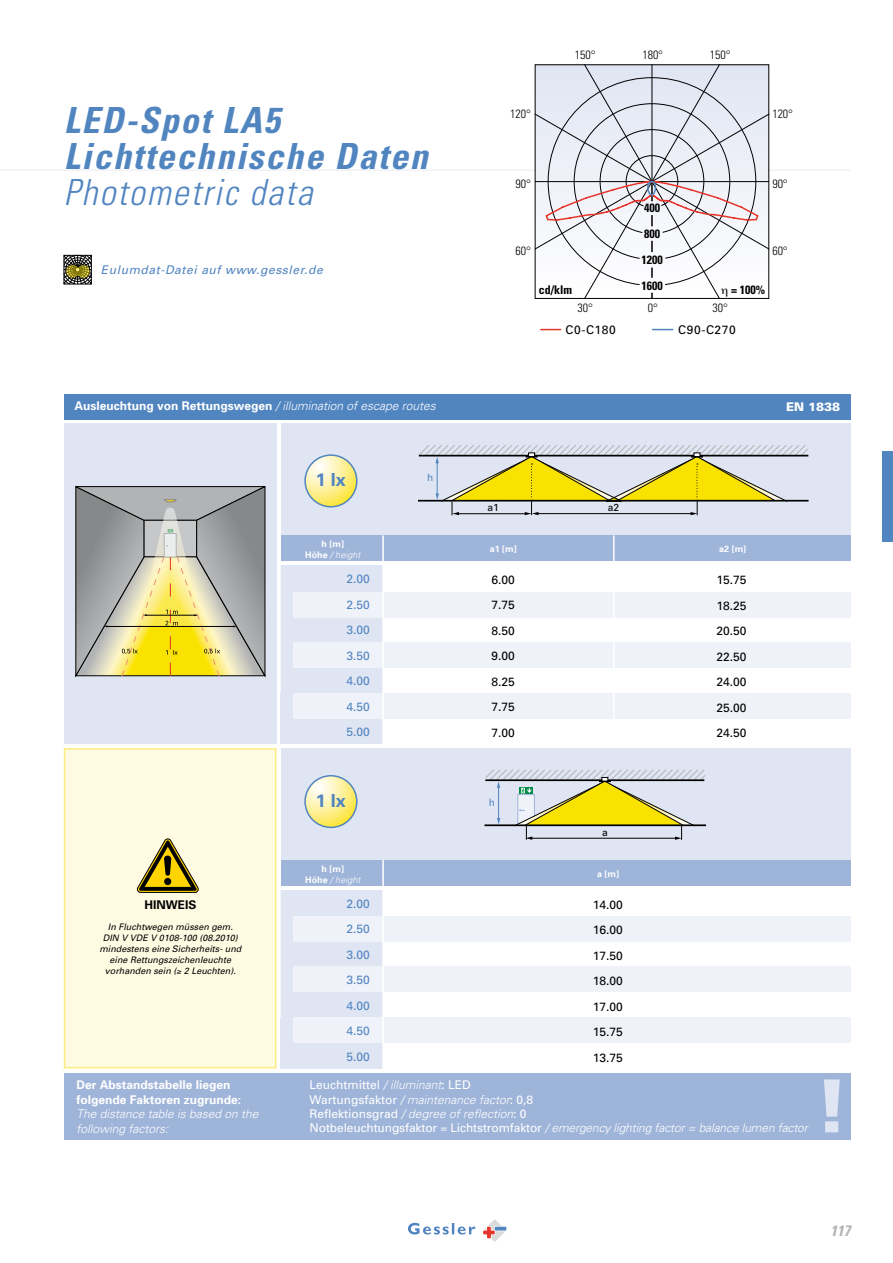
<style>
.page{position:relative;width:893px;height:1263px;background:#fff}
.page>*{position:absolute;margin:0;border:0;box-sizing:border-box;transform-origin:0 0}
.t1{font:italic 700 condensed 36px/36px "Univers";letter-spacing:.05em;color:#5185c0}
.t2{font:700 18px "Univers";color:#5185c0}
.t3{font:italic 700 condensed 15px "Univers";color:#b1b3b4}
.t4{font:italic 300 12px/14.4px "Univers";letter-spacing:-.01em;color:#fff}
.t5{font:700 12px/14.4px "Univers";color:#fff}
.t6{font:12px/25.5px "Univers";color:#000;text-align:justify}
.t7{font:12px/25.5px "Univers";color:#5185c0;text-align:justify}
.t8{font:300 condensed 12px "Univers";color:#000}
.t9{font:italic 12px "Univers";letter-spacing:.05em;color:#5185c0}
.t10{font:700 condensed 12px/26.1px "Univers";color:#000}
.t11{font:700 12px "Univers";color:#000}
.t12{font:900 12px "Univers";color:#fff}
.t13{font:10.2px "Univers";color:#000}
.t14{font:10.2px "Univers";color:#5185c0}
.t15{font:italic 9px/10.8px "Univers";color:#000;text-align:center}
.t16{font:700 9px/10.8px "Univers";color:#fff;text-align:center}
.s1{font-weight:300}
.s2{font-weight:300;font-style:italic}
.s3{font-weight:400;font-style:normal}
</style>
<div class="page">
<hr style="left:0;top:169px;width:850px;height:2px;background:#f0f2f9">
<svg style="left:483px;top:1219px;width:23px;height:23px"></svg>
<svg style="left:408px;top:1223px;width:67px;height:11px"></svg>
<div style="left:64px;top:255px;width:28px;height:29px;border:1px solid #000"></div>
<svg style="left:64px;top:255px;width:27px;height:29px"></svg>
<svg style="left:541px;top:329px;width:20px;height:1px"></svg>
<svg style="left:652px;top:329px;width:21px;height:1px"></svg>
<div style="left:281px;top:748px;width:569px;height:128px;background:#e0e5f3"></div>
<div style="left:281px;top:860px;width:569px;height:25px;background:#9fb4d9"></div>
<div style="left:281px;top:890px;width:102px;height:178px;background:#e0e5f3"></div>
<div style="left:293px;top:966px;width:557px;height:26px;background:#f0f2f9"></div>
<div style="left:293px;top:1017px;width:557px;height:26px;background:#f0f2f9"></div>
<div style="left:293px;top:917px;width:557px;height:25px;background:#f0f2f9"></div>
<hr style="left:382px;top:860px;width:2px;height:208px;background:#fff">
<svg style="left:305px;top:776px;width:52px;height:51px;background:#f7ed9e"></svg>
<div style="left:304px;top:775px;width:53px;height:53px;border:2px solid #5185c0;border-radius:50%"></div>
<div style="left:64px;top:1073px;width:786px;height:66px;background:#9fb4d9"></div>
<svg style="left:824px;top:1079px;width:16px;height:53px"></svg>
<div style="left:64px;top:394px;width:786px;height:25px;background:#5185c0"></div>
<div style="left:281px;top:423px;width:569px;height:128px;background:#e0e5f3"></div>
<div style="left:281px;top:535px;width:569px;height:26px;background:#9fb4d9"></div>
<div style="left:281px;top:565px;width:102px;height:179px;background:#e0e5f3"></div>
<div style="left:293px;top:642px;width:557px;height:25px;background:#f0f2f9"></div>
<div style="left:293px;top:693px;width:557px;height:25px;background:#f0f2f9"></div>
<div style="left:293px;top:592px;width:557px;height:26px;background:#f0f2f9"></div>
<hr style="left:418px;top:500px;width:391px;height:1px;background:#000">
<svg style="left:418px;top:445px;width:390px;height:70px"></svg>
<div style="left:64px;top:423px;width:212px;height:321px;background:#e0e5f3"></div>
<hr style="left:613px;top:535px;width:1px;height:209px;background:#fff">
<hr style="left:382px;top:535px;width:2px;height:209px;background:#fff">
<svg style="left:305px;top:455px;width:52px;height:52px;background:#f6ed9f"></svg>
<div style="left:304px;top:454px;width:53px;height:53px;border:2px solid #5185c0;border-radius:50%"></div>
<hr style="left:484px;top:824px;width:222px;height:2px;background:#000">
<svg style="left:485px;top:769px;width:221px;height:71px"></svg>
<div style="left:64px;top:748px;width:212px;height:320px;background:#fffbe3;border:2px solid #fded7e"></div>
<svg style="left:137px;top:839px;width:61px;height:54px"></svg>
<svg style="left:75px;top:486px;width:191px;height:191px;background:#b7b38f"></svg>
<div style="left:882px;top:451px;width:11px;height:90px;background:#5185c0"></div>
<svg style="left:535px;top:64px;width:234px;height:235px"></svg>
<p class="t1" style="left:64px;top:102px;width:365px">LED-Spot LA5<br>Lichttechnische Daten<br><span class="s1">Photometric data</span></p>
<p class="t9" style="left:101px;top:262px;width:223px">Eulumdat-Datei auf www.gessler.de</p>
<p class="t8" style="left:575px;top:47px;width:22px">150°</p>
<p class="t8" style="left:642px;top:47px;width:22px">180°</p>
<p class="t8" style="left:710px;top:47px;width:22px">150°</p>
<p class="t8" style="left:510px;top:106px;width:22px">120°</p>
<p class="t8" style="left:772px;top:106px;width:22px">120°</p>
<p class="t8" style="left:516px;top:176px;width:17px">90°</p>
<p class="t8" style="left:772px;top:176px;width:17px">90°</p>
<p class="t10" style="left:644px;top:194px;width:17px">400</p>
<p class="t10" style="left:641px;top:221px;width:23px">800<br>1200<br>1600</p>
<p class="t8" style="left:516px;top:243px;width:17px">60°</p>
<p class="t8" style="left:772px;top:243px;width:17px">60°</p>
<p class="t10" style="left:539px;top:276px;width:35px">cd/klm</p>
<p class="t10" style="left:731px;top:276px;width:35px">= 100%</p>
<p class="t8" style="left:577px;top:300px;width:17px">30°</p>
<p class="t8" style="left:648px;top:300px;width:12px">0°</p>
<p class="t8" style="left:712px;top:300px;width:17px">30°</p>
<p class="t6" style="left:566px;top:317px;width:52px">C0-C180</p>
<p class="t6" style="left:678px;top:317px;width:59px">C90-C270</p>
<p class="t5" style="left:74px;top:399px;width:363px">Ausleuchtung von Rettungswegen <span class="s2">/ illumination of escape routes</span></p>
<p class="t12" style="left:786px;top:399px;width:56px">EN 1838</p>
<p class="t2" style="left:316px;top:469px;width:32px">1 lx</p>
<p class="t16" style="left:305px;top:538px;width:57px">h [m]<br>Höhe <span class="s2">/ height</span></p>
<p class="t14" style="left:427px;top:472px;width:8px">h</p>
<p class="t13" style="left:488px;top:501px;width:13px">a1</p>
<p class="t13" style="left:608px;top:502px;width:13px">a2</p>
<p class="t16" style="left:490px;top:543px;width:29px">a1 [m]</p>
<p class="t16" style="left:719px;top:543px;width:28px">a2 [m]</p>
<p class="t7" style="left:347px;top:566px;width:25px">2.00<br>2.50<br>3.00<br>3.50<br>4.00<br>4.50<br>5.00</p>
<p class="t6" style="left:491px;top:567px;width:25px">6.00<br>7.75<br>8.50<br>9.00<br>8.25<br>7.75<br>7.00</p>
<p class="t6" style="left:716px;top:567px;width:32px">15.75<br>18.25<br>20.50<br>22.50<br>24.00<br>25.00<br>24.50</p>
<p class="t11" style="left:144px;top:897px;width:54px">HINWEIS</p>
<p class="t15" style="left:99px;top:922px;width:144px">In Fluchtwegen müssen gem.<br>DIN V VDE V 0108-100 (08.2010) mindestens eine Sicherheits- und eine Rettungszeichenleuchte vorhanden sein (≥ 2 Leuchten).</p>
<p class="t2" style="left:316px;top:790px;width:32px">1 lx</p>
<p class="t16" style="left:305px;top:863px;width:57px">h [m]<br>Höhe <span class="s2">/ height</span></p>
<p class="t14" style="left:489px;top:796px;width:8px">h</p>
<p class="t13" style="left:602px;top:826px;width:7px">a</p>
<p class="t16" style="left:597px;top:868px;width:23px">a [m]</p>
<p class="t7" style="left:347px;top:891px;width:25px">2.00<br>2.50<br>3.00<br>3.50<br>4.00<br>4.50<br>5.00</p>
<p class="t6" style="left:593px;top:892px;width:32px">14.00<br>16.00<br>17.50<br>18.00<br>17.00<br>15.75<br>13.75</p>
<p class="t5" style="left:77px;top:1078px;width:184px">Der Abstandstabelle liegen folgende Faktoren zugrunde:<br><span class="s2">The distance table is based on the following factors:</span></p>
<p class="t4" style="left:310px;top:1078px;width:500px"><span class="s3">Leuchtmittel</span> / illuminant<span class="s3">: LED<br>Wartungsfaktor</span> / maintenance factor<span class="s3">: 0,8<br>Reflektionsgrad</span> / degree of reflection<span class="s3">: 0<br>Notbeleuchtungsfaktor = Lichtstromfaktor</span> / emergency lighting factor = balance lumen factor</p>
<p class="t3" style="left:830px;top:1222px;width:21px">117</p>
</div>
